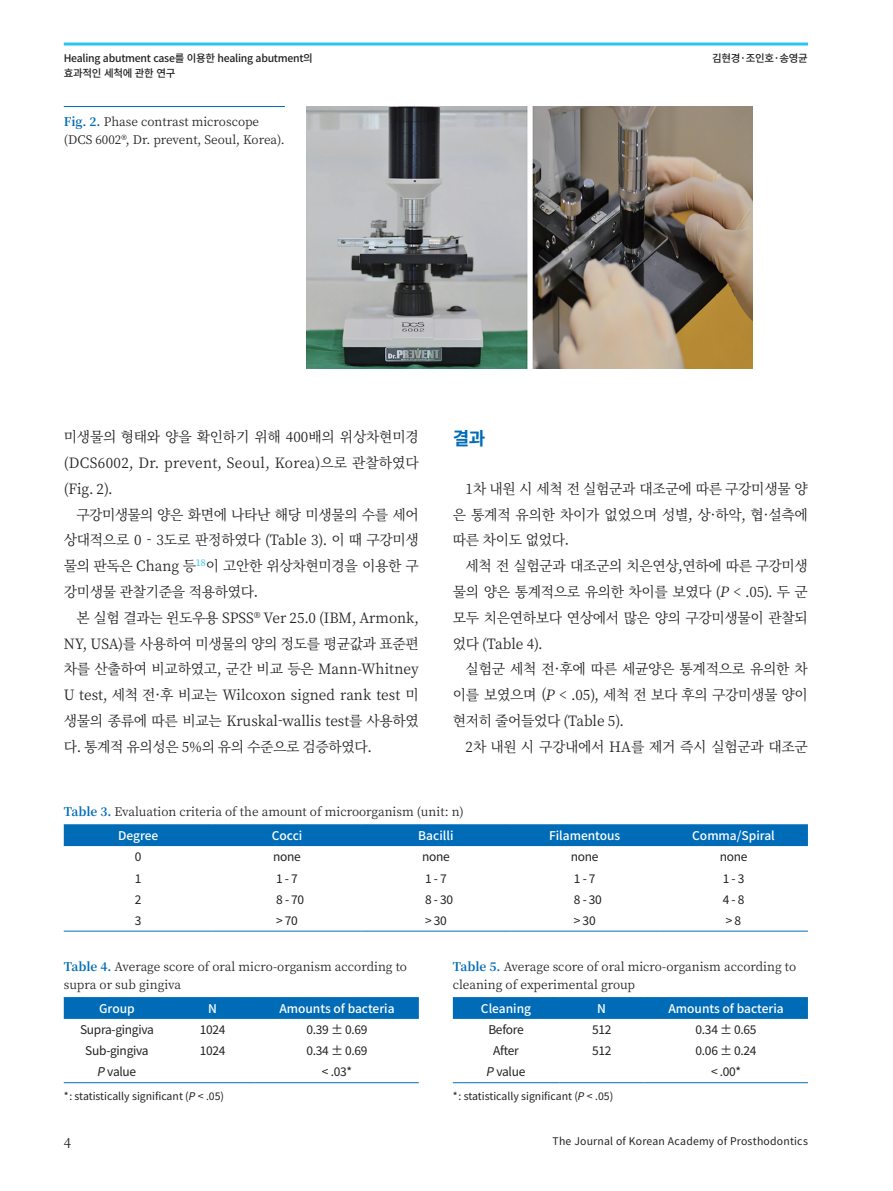
<style>
.page{position:relative;width:893px;height:1191px;background:#fff}
.page>*{position:absolute;margin:0;border:0;box-sizing:border-box;transform-origin:0 0}
.t1{font:700 18px "Noto Sans CJ Kkr";color:#006cb7}
.t2{font:14.25px/25.8px "Noto Serif CJ Kkr";letter-spacing:-.025em;color:#231f20;text-align:justify}
.t3{font:13.5px "Noto Serif CJ Kkr";color:#231f20}
.t4{font:12px/18px "Noto Serif CJ Kkr";color:#231f20}
.t5{font:12px "Noto Sans CJ Kkr";letter-spacing:-.025em;color:#231f20}
.t6{font:500 12px "Noto Sans CJ Kkr";color:#fff}
.t7{font:10.5px "Noto Sans CJ Kkr";color:#231f20}
.t8{font:500 10.5px "Noto Sans CJ Kkr";letter-spacing:-.025em;color:#231f20}
.s1{font-weight:700;color:#006cb7}
.s2{font-style:italic}
</style>
<div class="page">
<hr style="left:64px;top:43px;width:744px;height:3px;background:#2bc4f3">
<div style="left:453px;top:998px;width:355px;height:21px;background:#006cb7"></div>
<hr style="left:453px;top:997px;width:106px;height:1px;background:#006cb7">
<hr style="left:559px;top:997px;width:85px;height:1px;background:#006cb7">
<hr style="left:644px;top:997px;width:164px;height:1px;background:#006cb7">
<hr style="left:453px;top:1082px;width:106px;height:1px;background:#006cb7">
<hr style="left:559px;top:1082px;width:85px;height:1px;background:#006cb7">
<hr style="left:644px;top:1082px;width:164px;height:1px;background:#006cb7">
<div style="left:64px;top:998px;width:355px;height:21px;background:#006cb7"></div>
<hr style="left:64px;top:997px;width:106px;height:1px;background:#006cb7">
<hr style="left:170px;top:997px;width:85px;height:1px;background:#006cb7">
<hr style="left:255px;top:997px;width:164px;height:1px;background:#006cb7">
<hr style="left:64px;top:1082px;width:106px;height:1px;background:#006cb7">
<hr style="left:170px;top:1082px;width:85px;height:1px;background:#006cb7">
<hr style="left:255px;top:1082px;width:164px;height:1px;background:#006cb7">
<div style="left:64px;top:825px;width:744px;height:21px;background:#006cb7"></div>
<hr style="left:64px;top:824px;width:149px;height:1px;background:#006cb7">
<hr style="left:213px;top:824px;width:148px;height:1px;background:#006cb7">
<hr style="left:361px;top:824px;width:149px;height:1px;background:#006cb7">
<hr style="left:510px;top:824px;width:149px;height:1px;background:#006cb7">
<hr style="left:659px;top:824px;width:149px;height:1px;background:#006cb7">
<hr style="left:64px;top:930px;width:149px;height:1px;background:#006cb7">
<hr style="left:213px;top:930px;width:148px;height:1px;background:#006cb7">
<hr style="left:361px;top:930px;width:149px;height:1px;background:#006cb7">
<hr style="left:510px;top:930px;width:149px;height:1px;background:#006cb7">
<hr style="left:659px;top:930px;width:149px;height:1px;background:#006cb7">
<img style="left:306px;top:107px;width:446px;height:262px">
<hr style="left:64px;top:106px;width:221px;height:1px;background:#006cb7">
<p class="t8" style="left:64px;top:53px;width:251px">Healing abutment case를 이용한 healing abutment의</p>
<p class="t8" style="left:712px;top:53px;width:97px">김현경·조인호·송영균</p>
<p class="t8" style="left:64px;top:68px;width:113px">효과적인 세척에 관한 연구</p>
<p class="t4" style="left:64px;top:113px;width:223px"><span class="s1">Fig. 2.</span> Phase contrast microscope (DCS 6002®, Dr. prevent, Seoul, Korea).</p>
<p class="t2" style="left:64px;top:424px;width:357px">미생물의 형태와 양을 확인하기 위해 400배의 위상차현미경 (DCS6002, Dr. prevent, Seoul, Korea)으로 관찰하였다 (Fig. 2).</p>
<p class="t2" style="left:64px;top:502px;width:357px;text-indent:13px">구강미생물의 양은 화면에 나타난 해당 미생물의 수를 세어 상대적으로 0 - 3도로 판정하였다 (Table 3). 이 때 구강미생 물의 판독은 Chang 등<sup>18</sup>이 고안한 위상차현미경을 이용한 구 강미생물 관찰기준을 적용하였다.</p>
<p class="t2" style="left:64px;top:605px;width:357px;text-indent:13px">본 실험 결과는 윈도우용 SPSS® Ver 25.0 (IBM, Armonk, NY, USA)를 사용하여 미생물의 양의 정도를 평균값과 표준편 차를 산출하여 비교하였고, 군간 비교 등은 Mann-Whitney U test, 세척 전·후 비교는 Wilcoxon signed rank test 미 생물의 종류에 따른 비교는 Kruskal-wallis test를 사용하였 다. 통계적 유의성은 5%의 유의 수준으로 검증하였다.</p>
<p class="t1" style="left:453px;top:429px;width:34px">결과</p>
<p class="t2" style="left:453px;top:476px;width:357px;text-indent:13px">1차 내원 시 세척 전 실험군과 대조군에 따른 구강미생물 양 은 통계적 유의한 차이가 없었으며 성별, 상·하악, 협·설측에 따른 차이도 없었다.</p>
<p class="t2" style="left:453px;top:553px;width:357px;text-indent:13px">세척 전 실험군과 대조군의 치은연상,연하에 따른 구강미생 물의 양은 통계적으로 유의한 차이를 보였다 (<span class="s2">P</span>&lt; .05). 두 군 모두 치은연하보다 연상에서 많은 양의 구강미생물이 관찰되 었다 (Table 4).</p>
<p class="t2" style="left:453px;top:656px;width:357px;text-indent:13px">실험군 세척 전·후에 따른 세균양은 통계적으로 유의한 차 이를 보였으며 (<span class="s2">P</span>&lt; .05), 세척 전 보다 후의 구강미생물 양이 현저히 줄어들었다 (Table 5).</p>
<p class="t2" style="left:466px;top:734px;width:344px">2차 내원 시 구강내에서 HA를 제거 즉시 실험군과 대조군</p>
<p class="t4" style="left:64px;top:802px;width:401px"><span class="s1">Table 3.</span> Evaluation criteria of the amount of microorganism (unit: n)</p>
<p class="t6" style="left:118px;top:829px;width:42px">Degree</p>
<p class="t6" style="left:272px;top:829px;width:32px">Cocci</p>
<p class="t6" style="left:418px;top:829px;width:37px">Bacilli</p>
<p class="t6" style="left:549px;top:829px;width:73px">Filamentous</p>
<p class="t6" style="left:692px;top:829px;width:84px">Comma/Spiral</p>
<p class="t5" style="left:135px;top:850px;width:8px">0</p>
<p class="t5" style="left:273px;top:850px;width:29px">none</p>
<p class="t5" style="left:422px;top:850px;width:29px">none</p>
<p class="t5" style="left:571px;top:850px;width:29px">none</p>
<p class="t5" style="left:720px;top:850px;width:29px">none</p>
<p class="t5" style="left:135px;top:871px;width:8px">1</p>
<p class="t5" style="left:276px;top:871px;width:23px">1 - 7</p>
<p class="t5" style="left:425px;top:871px;width:23px">1 - 7</p>
<p class="t5" style="left:574px;top:871px;width:23px">1 - 7</p>
<p class="t5" style="left:723px;top:871px;width:23px">1 - 3</p>
<p class="t5" style="left:135px;top:892px;width:8px">2</p>
<p class="t5" style="left:276px;top:892px;width:30px">8 - 70</p>
<p class="t5" style="left:425px;top:892px;width:30px">8 - 30</p>
<p class="t5" style="left:574px;top:892px;width:30px">8 - 30</p>
<p class="t5" style="left:723px;top:892px;width:23px">4 - 8</p>
<p class="t5" style="left:135px;top:913px;width:8px">3</p>
<p class="t5" style="left:276px;top:913px;width:23px">&gt; 70</p>
<p class="t5" style="left:425px;top:913px;width:23px">&gt; 30</p>
<p class="t5" style="left:574px;top:913px;width:23px">&gt; 30</p>
<p class="t5" style="left:726px;top:913px;width:17px">&gt; 8</p>
<p class="t4" style="left:64px;top:957px;width:345px"><span class="s1">Table 4.</span> Average score of oral micro-organism according to supra or sub gingiva</p>
<p class="t6" style="left:99px;top:1001px;width:37px">Group</p>
<p class="t6" style="left:208px;top:1001px;width:10px">N</p>
<p class="t6" style="left:279px;top:1001px;width:117px">Amounts of bacteria</p>
<p class="t5" style="left:80px;top:1023px;width:75px">Supra-gingiva</p>
<p class="t5" style="left:200px;top:1023px;width:27px">1024</p>
<p class="t5" style="left:306px;top:1023px;width:63px">0.39 ± 0.69</p>
<p class="t5" style="left:85px;top:1044px;width:65px">Sub-gingiva</p>
<p class="t5" style="left:200px;top:1044px;width:27px">1024</p>
<p class="t5" style="left:306px;top:1044px;width:63px">0.34 ± 0.69</p>
<p class="t5" style="left:97px;top:1065px;width:41px"><span class="s2">P</span>value</p>
<p class="t5" style="left:322px;top:1065px;width:32px">&lt; .03*</p>
<p class="t7" style="left:64px;top:1089px;width:162px">*: statistically significant (<span class="s2">P</span>&lt; .05)</p>
<p class="t4" style="left:453px;top:957px;width:345px"><span class="s1">Table 5.</span> Average score of oral micro-organism according to cleaning of experimental group</p>
<p class="t6" style="left:481px;top:1001px;width:52px">Cleaning</p>
<p class="t6" style="left:597px;top:1001px;width:10px">N</p>
<p class="t6" style="left:668px;top:1001px;width:117px">Amounts of bacteria</p>
<p class="t5" style="left:488px;top:1023px;width:37px">Before</p>
<p class="t5" style="left:592px;top:1023px;width:21px">512</p>
<p class="t5" style="left:696px;top:1023px;width:63px">0.34 ± 0.65</p>
<p class="t5" style="left:493px;top:1044px;width:27px">After</p>
<p class="t5" style="left:592px;top:1044px;width:21px">512</p>
<p class="t5" style="left:696px;top:1044px;width:63px">0.06 ± 0.24</p>
<p class="t5" style="left:486px;top:1065px;width:41px"><span class="s2">P</span>value</p>
<p class="t5" style="left:711px;top:1065px;width:32px">&lt; .00*</p>
<p class="t7" style="left:453px;top:1089px;width:162px">*: statistically significant (<span class="s2">P</span>&lt; .05)</p>
<p class="t3" style="left:64px;top:1135px;width:9px">4</p>
<p class="t7" style="left:553px;top:1135px;width:257px">The Journal of Korean Academy of Prosthodontics</p>
</div>
